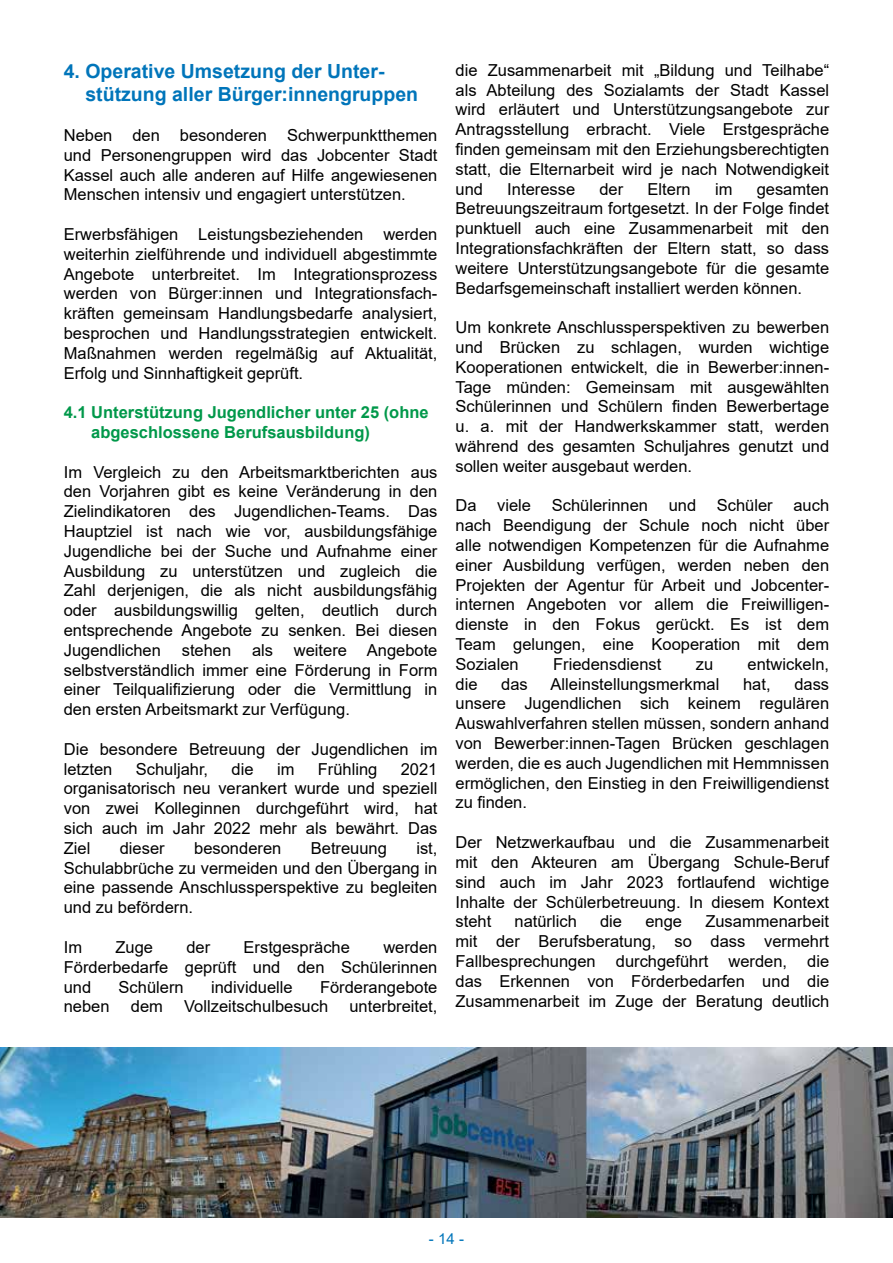
<style>
.page{position:relative;width:893px;height:1263px;background:#fff}
.page>*{position:absolute;margin:0;border:0;box-sizing:border-box;transform-origin:0 0}
.t1{font:700 19.5px/23.4px "Arial";color:#0075ba}
.t2{font:16.5px/19.8px "Arial";color:#000;text-align:justify}
.t3{font:700 16.5px/19.8px "Arial";color:#00984a}
.t4{font:15px "Arial";color:#0075ba}
</style>
<div class="page">
<img style="left:0;top:1047px;width:892px;height:170px">
<p class="t1" style="left:85px;top:60px;width:334px;text-indent:-22px">4. Operative Umsetzung der Unter&shy;stützung aller Bürger:innengruppen</p>
<p class="t2" style="left:64px;top:125px;width:375px">Neben den besonderen Schwerpunktthemen und Personengruppen wird das Jobcenter Stadt Kassel auch alle anderen auf Hilfe angewiesenen Menschen intensiv und engagiert unterstützen.</p>
<p class="t2" style="left:64px;top:224px;width:375px">Erwerbsfähigen Leistungsbeziehenden werden weiterhin zielführende und individuell abgestimmte Angebote unterbreitet. Im Integrationsprozess werden von Bürger:innen und Integrationsfach&shy;kräften gemeinsam Handlungsbedarfe analysiert, besprochen und Handlungsstrategien entwickelt.<br>Maßnahmen werden regelmäßig auf Aktualität, Erfolg und Sinnhaftigkeit geprüft.</p>
<p class="t3" style="left:91px;top:403px;width:339px;text-indent:-28px">4.1 Unterstützung Jugendlicher unter 25 (ohne abgeschlossene Berufsausbildung)</p>
<p class="t2" style="left:64px;top:462px;width:375px">Im Vergleich zu den Arbeitsmarktberichten aus den Vorjahren gibt es keine Veränderung in den Zielindikatoren des Jugendlichen-Teams. Das Hauptziel ist nach wie vor, ausbildungsfähige Jugendliche bei der Suche und Aufnahme einer Ausbildung zu unterstützen und zugleich die Zahl derjenigen, die als nicht ausbildungsfähig oder ausbildungswillig gelten, deutlich durch entsprechende Angebote zu senken. Bei diesen Jugendlichen</p>
<p class="t2" style="left:64px;top:640px;width:375px;text-indent:230px">weitere Angebote selbstverständlich immer eine Förderung in Form einer Teilqualifizierung oder die Vermittlung in den ersten Arbeitsmarkt zur Verfügung.</p>
<p class="t2" style="left:64px;top:739px;width:375px">Die besondere Betreuung der Jugendlichen im letzten</p>
<p class="t2" style="left:182px;top:640px;width:51px">stehen</p>
<p class="t2" style="left:252px;top:640px;width:23px">als</p>
<p class="t2" style="left:136px;top:759px;width:74px">Schuljahr,</p>
<p class="t2" style="left:232px;top:759px;width:24px">die</p>
<p class="t2" style="left:277px;top:759px;width:19px">im</p>
<p class="t2" style="left:318px;top:759px;width:61px">Frühling</p>
<p class="t2" style="left:64px;top:759px;width:375px;text-indent:337px">2021 organisatorisch neu verankert wurde und speziell von zwei Kolleginnen durchgeführt wird, hat sich auch im Jahr 2022 mehr als bewährt. Das Ziel</p>
<p class="t2" style="left:64px;top:838px;width:375px;text-indent:353px">ist, Schulabbrüche zu vermeiden und den Übergang in eine passende Anschlussperspektive zu begleiten und zu befördern.</p>
<p class="t2" style="left:64px;top:937px;width:20px">Im</p>
<p class="t2" style="left:115px;top:937px;width:39px">Zuge</p>
<p class="t2" style="left:186px;top:937px;width:25px">der</p>
<p class="t2" style="left:244px;top:937px;width:108px">Erstgespräche</p>
<p class="t2" style="left:120px;top:838px;width:46px">dieser</p>
<p class="t2" style="left:194px;top:838px;width:89px">besonderen</p>
<p class="t2" style="left:311px;top:838px;width:78px">Betreuung</p>
<p class="t2" style="left:64px;top:937px;width:375px;text-indent:320px">werden Förderbedarfe geprüft und den Schülerinnen und</p>
<p class="t2" style="left:119px;top:977px;width:67px">Schülern</p>
<p class="t2" style="left:211px;top:977px;width:83px">individuelle</p>
<p class="t2" style="left:320px;top:977px;width:119px">Förderangebote</p>
<p class="t2" style="left:64px;top:996px;width:47px">neben</p>
<p class="t2" style="left:131px;top:996px;width:34px">dem</p>
<p class="t2" style="left:184px;top:996px;width:145px">Vollzeitschulbesuch</p>
<p class="t2" style="left:349px;top:996px;width:90px">unterbreitet,</p>
<p class="t2" style="left:455px;top:60px;width:375px">die Zusammenarbeit mit „Bildung und Teilhabe“ als Abteilung des Sozialamts der Stadt Kassel wird erläutert und Unterstützungsangebote zur Antragsstellung erbracht. Viele Erstgespräche finden gemeinsam mit den Erziehungsberechtigten statt, die Elternarbeit wird je nach Notwendigkeit und</p>
<p class="t2" style="left:507px;top:179px;width:69px">Interesse</p>
<p class="t2" style="left:599px;top:179px;width:25px">der</p>
<p class="t2" style="left:648px;top:179px;width:45px">Eltern</p>
<p class="t2" style="left:715px;top:179px;width:19px">im</p>
<p class="t2" style="left:455px;top:179px;width:375px;text-indent:301px">gesamten Betreuungszeitraum fortgesetzt. In der Folge findet punktuell auch eine Zusammenarbeit mit den Integrationsfachkräften der Eltern statt, so dass weitere Unterstützungsangebote für die gesamte Bedarfsgemeinschaft installiert werden können.</p>
<p class="t2" style="left:455px;top:317px;width:375px">Um konkrete Anschlussperspektiven zu bewerben und Brücken zu schlagen, wurden wichtige Kooperationen entwickelt, die in Bewerber:innen-Tage münden: Gemeinsam mit ausgewählten Schülerinnen und Schülern finden Bewerbertage u. a. mit der Handwerkskammer statt, werden während des gesamten Schuljahres genutzt und sollen weiter ausgebaut werden.</p>
<p class="t2" style="left:455px;top:496px;width:23px">Da</p>
<p class="t2" style="left:497px;top:496px;width:35px">viele</p>
<p class="t2" style="left:552px;top:496px;width:98px">Schülerinnen</p>
<p class="t2" style="left:669px;top:496px;width:106px">und Schüler</p>
<p class="t2" style="left:455px;top:496px;width:375px;text-indent:338px">auch nach Beendigung der Schule noch nicht über alle notwendigen Kompetenzen für die Aufnahme einer Ausbildung verfügen, werden neben den Projekten der Agentur für Arbeit und Jobcenter&shy;internen Angeboten vor allem die Freiwilligen&shy;dienste in den Fokus gerückt. Es ist dem Team gelungen, eine Kooperation mit dem Sozialen</p>
<p class="t2" style="left:553px;top:654px;width:110px">Friedensdienst</p>
<p class="t2" style="left:696px;top:654px;width:19px">zu</p>
<p class="t2" style="left:748px;top:654px;width:83px">entwickeln,</p>
<p class="t2" style="left:455px;top:674px;width:375px;text-indent:339px">dass unsere Jugendlichen sich keinem regulären Auswahlverfahren stellen müssen, sondern anhand von Bewerber:innen-Tagen Brücken geschlagen werden, die es auch Jugendlichen mit Hemmnissen ermöglichen, den Einstieg in den Freiwilligendienst zu finden.</p>
<p class="t2" style="left:455px;top:832px;width:375px">Der Netzwerkaufbau und die Zusammenarbeit mit den Akteuren am Übergang Schule-Beruf sind auch im Jahr 2023 fortlaufend wichtige Inhalte der Schülerbetreuung. In diesem Kontext steht</p>
<p class="t2" style="left:455px;top:674px;width:24px">die</p>
<p class="t2" style="left:501px;top:674px;width:28px">das</p>
<p class="t2" style="left:551px;top:674px;width:170px">Alleinstellungsmerkmal</p>
<p class="t2" style="left:743px;top:674px;width:29px">hat,</p>
<p class="t2" style="left:514px;top:911px;width:64px">natürlich</p>
<p class="t2" style="left:600px;top:911px;width:24px">die</p>
<p class="t2" style="left:645px;top:911px;width:38px">enge</p>
<p class="t2" style="left:455px;top:911px;width:375px;text-indent:250px">Zusammenarbeit mit der Berufsberatung, so dass vermehrt Fallbesprechungen durchgeführt werden, die das Erkennen von Förderbedarfen und die Zusammenarbeit im Zuge der Beratung deutlich</p>
<p class="t4" style="left:429px;top:1228px;width:37px">- 14 -</p>
</div>
